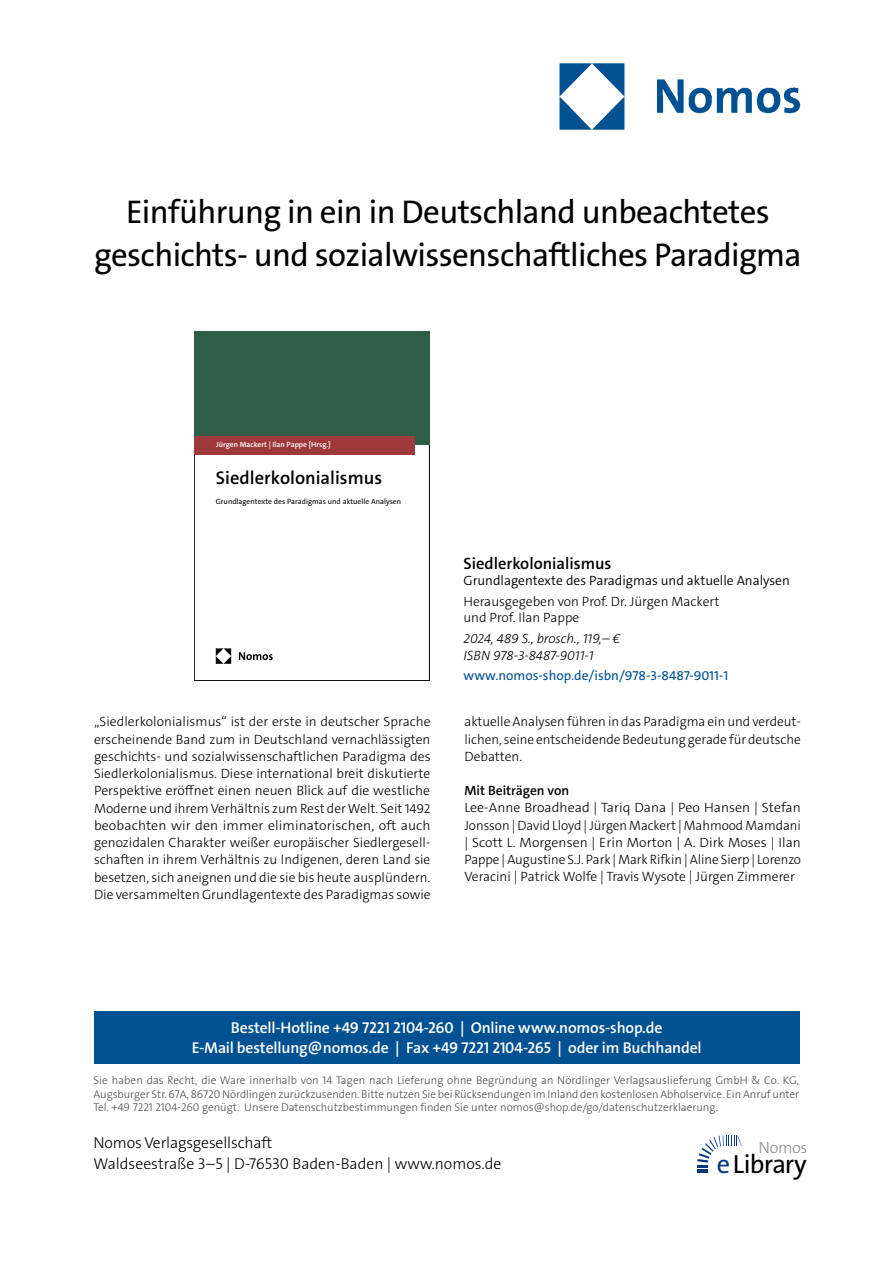
<style>
.page{position:relative;width:893px;height:1263px;background:#fff}
.page>*{position:absolute;margin:0;border:0;box-sizing:border-box;transform-origin:0 0}
.t1{font:33px/43.5px "The Sans Os F";letter-spacing:-.02em;color:#000;text-align:center}
.t2{font:26.4px "The Sans Os F";letter-spacing:-.03em;color:#000}
.t3{font:600 18.45px "The Sans C5";color:#000}
.t4{font:600 16.5px "The Sans C5";color:#000}
.t5{font:300 16.2px "The Sans Os F";letter-spacing:-.02em;color:#87888a}
.t6{font:600 15.75px/21px "The Sans Os F";letter-spacing:-.01em;color:#fff;text-align:center}
.t7{font:300 15.75px/21px "The Sans Os F";color:#000}
.t8{font:300 13.5px/17.2px "The Sans C5";color:#000;text-align:justify}
.t9{font:300 13.5px "The Sans C5";color:#000}
.t10{font:italic 300 13.5px/16.5px "The Sans C5";color:#000}
.t11{font:13.5px "The Sans C5";color:#005192}
.t12{font:600 13.5px "The Sans C5";color:#000}
.t13{font:300 11.25px/13.5px "The Sans Os F";color:#4b4b4d;text-align:justify}
.t14{font:7.65px "The Sans C5";color:#000}
.t15{font:600 7.65px "The Sans C5";color:#fff}
.s1{color:#003882}
</style>
<div class="page">
<img style="left:559px;top:63px;width:242px;height:67px">
<div style="left:94px;top:1011px;width:705px;height:52px;background:#005192"></div>
<svg style="left:697px;top:1135px;width:45px;height:38px"></svg>
<div style="left:194px;top:410px;width:236px;height:271px;border:1px solid #000"></div>
<div style="left:194px;top:331px;width:236px;height:114px;background:#2f5d47"></div>
<div style="left:194px;top:436px;width:220px;height:18px;background:#9d393b"></div>
<svg style="left:239px;top:652px;width:34px;height:8px"></svg>
<svg style="left:216px;top:648px;width:15px;height:16px"></svg>
<h1 class="t1" style="left:94px;top:193px;width:709px">Einführung in ein in Deutschland unbeachtetes geschichts- und sozialwissenschaftliches Paradigma</h1>
<p class="t15" style="left:216px;top:440px;width:116px">Jürgen Mackert | Ilan Pappe [Hrsg.]</p>
<h3 class="t3" style="left:216px;top:465px;width:168px">Siedlerkolonialismus</h3>
<p class="t14" style="left:216px;top:496px;width:187px">Grundlagentexte des Paradigmas und aktuelle Analysen</p>
<p class="t4" style="left:463px;top:552px;width:150px">Siedlerkolonialismus</p>
<p class="t9" style="left:463px;top:572px;width:328px">Grundlagentexte des Paradigmas und aktuelle Analysen</p>
<p class="t8" style="left:463px;top:593px;width:257px;line-height:16.5px">Herausgegeben von Prof. Dr. Jürgen Mackert und Prof. Ilan Pappe</p>
<p class="t10" style="left:463px;top:630px;width:158px">2024, 489 S., brosch., 119,– €<br>ISBN 978-3-8487-9011-1</p>
<p class="t11" style="left:463px;top:667px;width:266px">www.nomos-shop.de/isbn/978-3-8487-9011-1</p>
<p class="t8" style="left:94px;top:713px;width:338px">„Siedlerkolonialismus“ ist der erste in deutscher Sprache erscheinende Band zum in Deutschland vernachlässigten geschichts- und sozialwissenschaftlichen Paradigma des Siedlerkolonialismus. Diese international breit diskutierte Perspektive eröffnet einen neuen Blick auf die westliche Moderne und ihrem Verhältnis zum Rest der Welt. Seit 1492 beobachten wir den immer eliminatorischen, oft auch genozidalen Charakter weißer europäischer Siedlergesell&shy;schaften in ihrem Verhältnis zu Indigenen, deren Land sie besetzen, sich aneignen und die sie bis heute ausplündern.<br>Die versammelten Grundlagentexte des Paradigmas sowie</p>
<p class="t8" style="left:464px;top:713px;width:338px">aktuelle Analysen führen in das Paradigma ein und verdeut&shy;lichen, seine entscheidende Bedeutung gerade für deutsche Debatten.</p>
<p class="t12" style="left:464px;top:782px;width:106px">Mit Beiträgen von</p>
<p class="t8" style="left:464px;top:799px;width:338px">Lee-Anne Broadhead | Tariq Dana | Peo Hansen | Stefan Jonsson | David Lloyd | Jürgen Mackert | Mahmood Mamdani | Scott L. Morgensen | Erin Morton | A. Dirk Moses | Ilan Pappe | Augustine S.J. Park | Mark Rifkin | Aline Sierp | Lorenzo Veracini | Patrick Wolfe | Travis Wysote | Jürgen Zimmerer</p>
<p class="t6" style="left:192px;top:1017px;width:511px">Bestell-Hotline +49 7221 2104-260 | Online www.nomos-shop.de<br>E-Mail bestellung@nomos.de | Fax +49 7221 2104-265 | oder im Buchhandel</p>
<p class="t13" style="left:94px;top:1074px;width:707px">Sie haben das Recht, die Ware innerhalb von 14 Tagen nach Lieferung ohne Begründung an Nördlinger Verlagsauslieferung GmbH &amp; Co. KG, Augsburger Str. 67A, 86720 Nördlingen zurückzusenden. Bitte nutzen Sie bei Rücksendungen im Inland den kostenlosen Abholservice. Ein Anruf unter Tel. +49 7221 2104-260 genügt. Unsere Datenschutzbestimmungen finden Sie unter nomos@shop.de/go/datenschutzerklaerung.</p>
<p class="t7" style="left:94px;top:1133px;width:409px">Nomos Verlagsgesellschaft<br>Waldseestraße 3–5 | D-76530 Baden-Baden | www.nomos.de</p>
<p class="t5" style="left:758px;top:1137px;width:51px">Nomos</p>
<h2 class="t2" style="left:717px;top:1153px;width:91px"><span class="s1">e</span>Library</h2>
</div>
